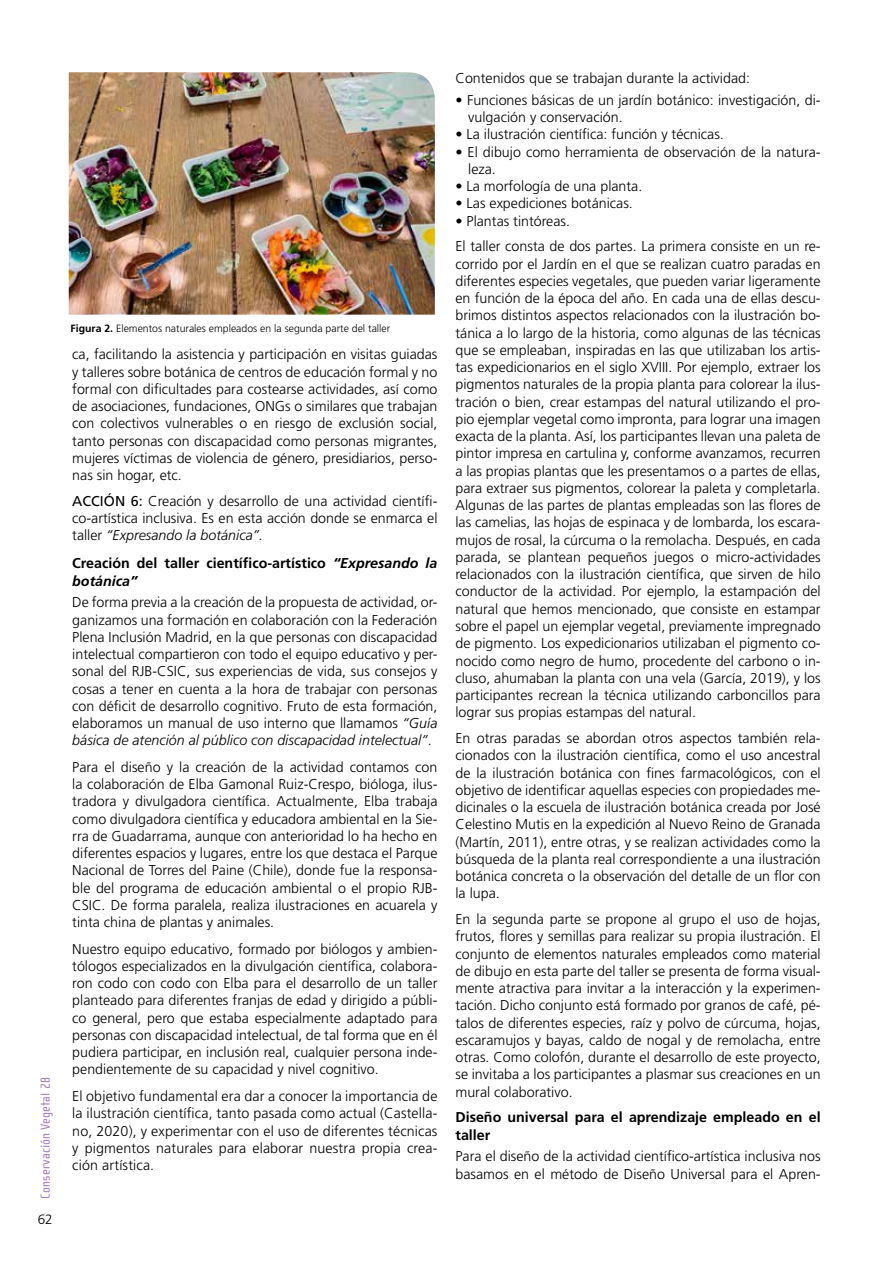
<style>
.page{position:relative;width:893px;height:1263px;background:#fff}
.page>*{position:absolute;margin:0;border:0;box-sizing:border-box;transform-origin:0 0}
.t1{font:300 14.25px/17.2px "Frutiger";color:#000;text-align:justify}
.t2{font:700 14.25px/17.2px "Frutiger";color:#000}
.t3{font:13.5px "Cholla Sans";letter-spacing:.01em;color:#9e7bb7}
.t4{font:300 13.5px "Frutiger";color:#000}
.t5{font:300 10.5px "Frutiger";color:#000}
.s1{font-weight:700}
.s2{font-weight:400}
.s3{font-style:italic}
</style>
<div class="page">
<img style="left:69px;top:72px;width:366px;height:243px">
<p class="t3" style="left:38px;top:1198px;width:123px;rotate:-90deg">Conservación Vegetal 28</p>
<p class="t4" style="left:38px;top:1212px;width:17px">62</p>
<p class="t5" style="left:71px;top:323px;width:321px"><span class="s1">Figura 2.</span> Elementos naturales empleados en la segunda parte del taller</p>
<p class="t1" style="left:72px;top:346px;width:367px">ca, facilitando la asistencia y participación en visitas guiadas y talleres sobre botánica de centros de educación formal y no formal con dificultades para costearse actividades, así como de asociaciones, fundaciones, ONGs o similares que trabajan con colectivos vulnerables o en riesgo de exclusión social, tanto personas con discapacidad como personas migrantes, mujeres víctimas de violencia de género, presidiarios, perso&shy;nas sin hogar, etc.</p>
<p class="t1" style="left:72px;top:493px;width:367px"><span class="s2">ACCIÓN 6:</span> Creación y desarrollo de una actividad científi&shy;co-artística inclusiva. Es en esta acción donde se enmarca el taller <span class="s3">“Expresando la botánica”.</span></p>
<p class="t2" style="left:72px;top:555px;width:367px">Creación del taller científico-artístico <span class="s3">“Expresando la botánica”</span></p>
<p class="t1" style="left:72px;top:594px;width:367px">De forma previa a la creación de la propuesta de actividad, or&shy;ganizamos una formación en colaboración con la Federación Plena Inclusión Madrid, en la que personas con discapacidad intelectual compartieron con todo el equipo educativo y per&shy;sonal del RJB-CSIC, sus experiencias de vida, sus consejos y cosas a tener en cuenta a la hora de trabajar con personas con déficit de desarrollo cognitivo. Fruto de esta formación, elaboramos un manual de uso interno que llamamos <span class="s3">“Guía básica de atención al público con discapacidad intelectual”</span>.</p>
<p class="t1" style="left:72px;top:758px;width:367px">Para el diseño y la creación de la actividad contamos con la colaboración de Elba Gamonal Ruiz-Crespo, bióloga, ilus&shy;tradora y divulgadora científica. Actualmente, Elba trabaja como divulgadora científica y educadora ambiental en la Sie&shy;rra de Guadarrama, aunque con anterioridad lo ha hecho en diferentes espacios y lugares, entre los que destaca el Parque Nacional de Torres del Paine (Chile), donde fue la responsa&shy;ble del programa de educación ambiental o el propio RJB-CSIC. De forma paralela, realiza ilustraciones en acuarela y tinta china de plantas y animales.</p>
<p class="t1" style="left:72px;top:940px;width:367px">Nuestro equipo educativo, formado por biólogos y ambien&shy;tólogos especializados en la divulgación científica, colabora&shy;ron codo con codo con Elba para el desarrollo de un taller planteado para diferentes franjas de edad y dirigido a públi&shy;co general, pero que estaba especialmente adaptado para personas con discapacidad intelectual, de tal forma que en él pudiera participar, en inclusión real, cualquier persona inde&shy;pendientemente de su capacidad y nivel cognitivo.</p>
<p class="t1" style="left:72px;top:1088px;width:367px">El objetivo fundamental era dar a conocer la importancia de la ilustración científica, tanto pasada como actual (Castella&shy;no, 2020), y experimentar con el uso de diferentes técnicas y pigmentos naturales para elaborar nuestra propia crea&shy;ción artística.</p>
<p class="t1" style="left:455px;top:70px;width:296px">Contenidos que se trabajan durante la actividad:</p>
<p class="t1" style="left:468px;top:91px;width:354px;text-indent:-13px">• Funciones básicas de un jardín botánico: investigación, di&shy;vulgación y conservación.</p>
<p class="t1" style="left:455px;top:126px;width:270px">• La ilustración científica: función y técnicas.</p>
<p class="t1" style="left:468px;top:143px;width:354px;text-indent:-13px">• El dibujo como herramienta de observación de la natura&shy;leza.</p>
<p class="t1" style="left:455px;top:178px;width:188px">• La morfología de una planta.</p>
<p class="t1" style="left:455px;top:195px;width:179px">• Las expediciones botánicas.</p>
<p class="t1" style="left:455px;top:208px;width:367px;line-height:25.8px">• Plantas tintóreas.<br>El taller consta de dos partes. La primera consiste en un re-</p>
<p class="t1" style="left:455px;top:255px;width:367px">corrido por el Jardín en el que se realizan cuatro paradas en diferentes especies vegetales, que pueden variar ligeramente en función de la época del año. En cada una de ellas descu&shy;brimos distintos aspectos relacionados con la ilustración bo&shy;tánica a lo largo de la historia, como algunas de las técnicas que se empleaban, inspiradas en las que utilizaban los artis&shy;tas expedicionarios en el siglo XVIII. Por ejemplo, extraer los pigmentos naturales de la propia planta para colorear la ilus&shy;tración o bien, crear estampas del natural utilizando el pro&shy;pio ejemplar vegetal como impronta, para lograr una imagen exacta de la planta. Así, los participantes llevan una paleta de pintor impresa en cartulina y, conforme avanzamos, recurren a las propias plantas que les presentamos o a partes de ellas, para extraer sus pigmentos, colorear la paleta y completarla.<br>Algunas de las partes de plantas empleadas son las flores de las camelias, las hojas de espinaca y de lombarda, los escara&shy;mujos de rosal, la cúrcuma o la remolacha. Después, en cada parada, se plantean pequeños juegos o micro-actividades relacionados con la ilustración científica, que sirven de hilo conductor de la actividad. Por ejemplo, la estampación del natural que hemos mencionado, que consiste en estampar sobre el papel un ejemplar vegetal, previamente impregnado de pigmento. Los expedicionarios utilizaban el pigmento co&shy;nocido como negro de humo, procedente del carbono o in&shy;cluso, ahumaban la planta con una vela (García, 2019), y los participantes recrean la técnica utilizando carboncillos para lograr sus propias estampas del natural.</p>
<p class="t1" style="left:455px;top:730px;width:367px">En otras paradas se abordan otros aspectos también rela&shy;cionados con la ilustración científica, como el uso ancestral de la ilustración botánica con fines farmacológicos, con el objetivo de identificar aquellas especies con propiedades me&shy;dicinales o la escuela de ilustración botánica creada por José Celestino Mutis en la expedición al Nuevo Reino de Granada (Martín, 2011), entre otras, y se realizan actividades como la búsqueda de la planta real correspondiente a una ilustración botánica concreta o la observación del detalle de un flor con la lupa.</p>
<p class="t1" style="left:455px;top:911px;width:367px">En la segunda parte se propone al grupo el uso de hojas, frutos, flores y semillas para realizar su propia ilustración. El conjunto de elementos naturales empleados como material de dibujo en esta parte del taller se presenta de forma visual&shy;mente atractiva para invitar a la interacción y la experimen&shy;tación. Dicho conjunto está formado por granos de café, pé&shy;talos de diferentes especies, raíz y polvo de cúrcuma, hojas, escaramujos y bayas, caldo de nogal y de remolacha, entre otras. Como colofón, durante el desarrollo de este proyecto, se invitaba a los participantes a plasmar sus creaciones en un mural colaborativo.</p>
<p class="t2" style="left:455px;top:1109px;width:367px">Diseño universal para el aprendizaje empleado en el taller</p>
<p class="t1" style="left:455px;top:1148px;width:367px">Para el diseño de la actividad científico-artística inclusiva nos basamos en el método de Diseño Universal para el Apren-</p>
</div>
